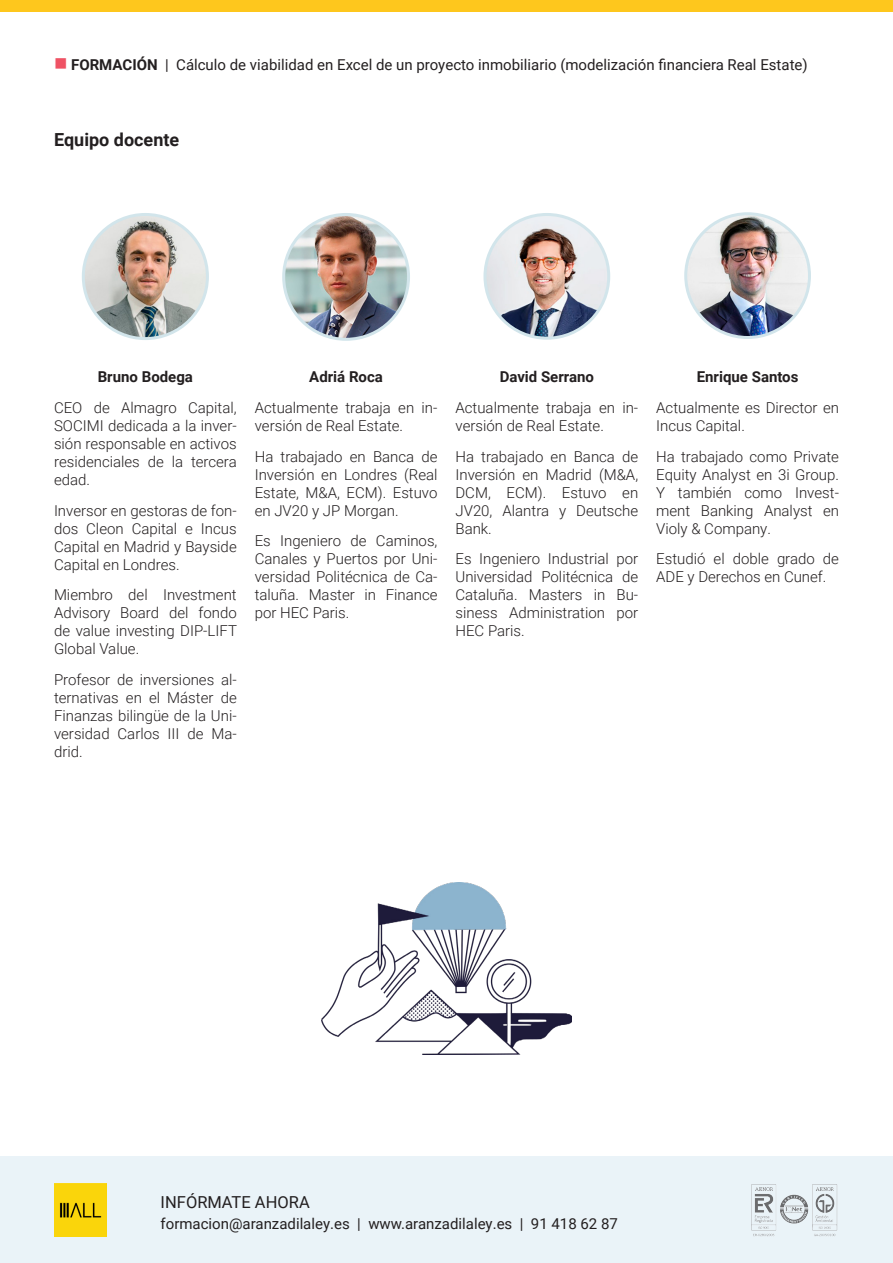
<style>
.page{position:relative;width:893px;height:1263px;background:#fff}
.page>*{position:absolute;margin:0;border:0;box-sizing:border-box;transform-origin:0 0}
.t1{font:700 18px "Roboto";color:#231f20}
.t2{font:16.5px "Roboto";color:#231f20}
.t3{font:300 15px/18px "Roboto";color:#231f20;text-align:justify}
.t4{font:15px "Roboto";color:#231f20}
.t5{font:700 15px "Roboto";color:#231f20}
.s1{color:#ef5264}
.s2{font-weight:700}
</style>
<div class="page">
<div style="left:0;top:1157px;width:893px;height:106px;background:#eaf3f8"></div>
<div style="left:1px;top:0;width:892px;height:11px;background:#fec71d"></div>
<img style="left:54px;top:1184px;width:53px;height:52px">
<img style="left:751px;top:1184px;width:87px;height:53px">
<img style="left:284px;top:214px;width:125px;height:125px;border-radius:62px">
<div style="left:282px;top:213px;width:128px;height:128px;border:3px solid #d2e5eb;border-radius:50%"></div>
<img style="left:485px;top:214px;width:124px;height:124px;border-radius:62px">
<div style="left:483px;top:213px;width:127px;height:127px;border:3px solid #d2e5eb;border-radius:50%"></div>
<img style="left:83px;top:214px;width:124px;height:125px;border-radius:62px">
<div style="left:82px;top:213px;width:127px;height:127px;border:3px solid #d2e5eb;border-radius:50%"></div>
<img style="left:322px;top:882px;width:249px;height:172px">
<img style="left:686px;top:214px;width:123px;height:123px;border-radius:62px">
<div style="left:684px;top:212px;width:127px;height:127px;border:3px solid #d2e5eb;border-radius:50%"></div>
<p class="t4" style="left:54px;top:54px;width:755px"><span class="s1">■</span> <span class="s2">FORMACIÓN</span> | Cálculo de viabilidad en Excel de un proyecto inmobiliario (modelización financiera Real Estate)</p>
<p class="t1" style="left:54px;top:127px;width:127px">Equipo docente</p>
<p class="t5" style="left:98px;top:366px;width:97px">Bruno Bodega</p>
<p class="t3" style="left:54px;top:398px;width:184px">CEO de Almagro Capital, SOCIMI dedicada a la inver&shy;sión responsable en activos residenciales de la tercera edad.</p>
<p class="t3" style="left:54px;top:501px;width:184px">Inversor en gestoras de fon&shy;dos Cleon Capital e Incus Capital en Madrid y Bayside Capital en Londres.</p>
<p class="t3" style="left:54px;top:585px;width:185px">Miembro del Investment Advisory Board del fondo de value investing DIP-LIFT Global Value.</p>
<p class="t3" style="left:54px;top:670px;width:184px">Profesor de inversiones al&shy;ternativas en el Máster de Finanzas bilingüe de la Uni&shy;versidad Carlos III de Ma&shy;drid.</p>
<p class="t5" style="left:309px;top:366px;width:75px">Adriá Roca</p>
<p class="t3" style="left:255px;top:398px;width:184px">Actualmente trabaja en in&shy;versión de Real Estate.</p>
<p class="t3" style="left:255px;top:447px;width:184px">Ha trabajado en Banca de Inversión en Londres (Real Estate, M&amp;A, ECM). Estuvo en JV20 y JP Morgan.</p>
<p class="t3" style="left:255px;top:531px;width:184px">Es Ingeniero de Caminos, Canales y Puertos por Uni&shy;versidad Politécnica de Ca&shy;taluña. Master in Finance por HEC Paris.</p>
<p class="t5" style="left:500px;top:366px;width:96px">David Serrano</p>
<p class="t3" style="left:455px;top:398px;width:184px">Actualmente trabaja en in&shy;versión de Real Estate.</p>
<p class="t3" style="left:455px;top:447px;width:184px">Ha trabajado en Banca de Inversión en Madrid (M&amp;A, DCM, ECM). Estuvo en JV20, Alantra y Deutsche Bank.</p>
<p class="t3" style="left:455px;top:549px;width:184px">Es Ingeniero Industrial por Universidad Politécnica de Cataluña. Masters in Bu&shy;siness Administration por HEC Paris.</p>
<p class="t5" style="left:697px;top:366px;width:103px">Enrique Santos</p>
<p class="t3" style="left:656px;top:398px;width:184px">Actualmente es Director en<br>Incus Capital.</p>
<p class="t3" style="left:656px;top:447px;width:184px">Ha trabajado como Private Equity Analyst en 3i Group.<br>Y también como Invest&shy;ment Banking Analyst en Violy &amp; Company.</p>
<p class="t3" style="left:656px;top:549px;width:184px">Estudió el doble grado de<br>ADE y Derechos en Cunef.</p>
<p class="t2" style="left:161px;top:1190px;width:151px">INFÓRMATE AHORA</p>
<p class="t4" style="left:161px;top:1213px;width:459px">formacion@aranzadilaley.es | www.aranzadilaley.es | 91 418 62 87</p>
</div>
